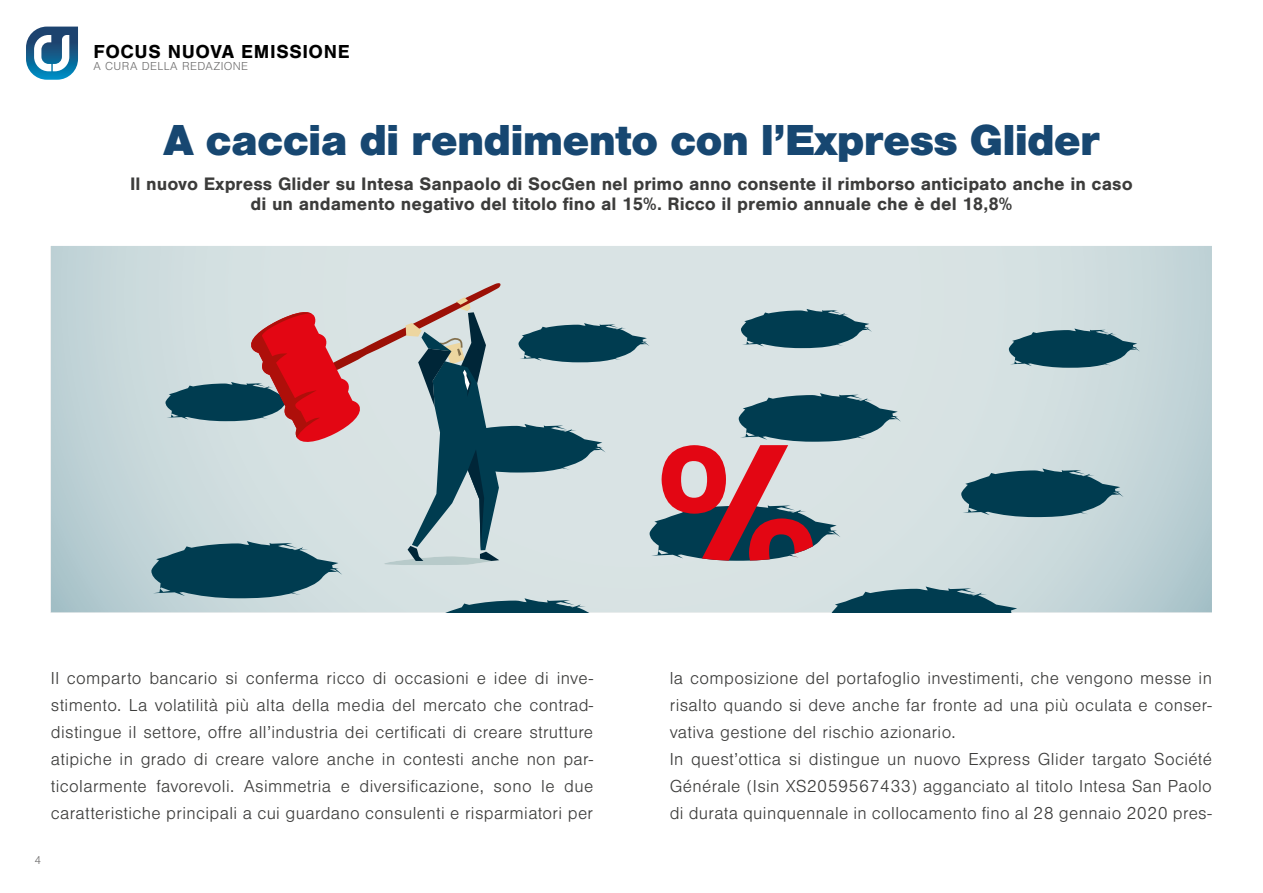
<style>
.page{position:relative;width:1263px;height:893px;background:#fff}
.page>*{position:absolute;margin:0;border:0;box-sizing:border-box;transform-origin:0 0}
.t1{font:900 45px "Nimbus San";letter-spacing:-.02em;color:#174771}
.t2{font:700 19.5px "Nimbus San";letter-spacing:.03em;color:#000}
.t3{font:700 18.75px/19.5px "Nimbus San";color:#3c3c3b;text-align:center}
.t4{font:300 18px/27px "Nimbus San";letter-spacing:.02em;color:#3c3c3b;text-align:justify}
.t5{font:300 12px "Nimbus San";letter-spacing:.03em;color:#706f6f}
</style>
<div class="page">
<svg style="left:26px;top:27px;width:52px;height:53px"></svg>
<svg style="left:51px;top:246px;width:1161px;height:366px;background:#c7d7da"></svg>
<svg style="left:151px;top:281px;width:989px;height:331px;background:#b0b8bd"></svg>
<p class="t2" style="left:94px;top:41px;width:258px">FOCUS NUOVA EMISSIONE</p>
<p class="t5" style="left:94px;top:60px;width:156px">A CURA DELLA REDAZIONE</p>
<h1 class="t1" style="left:163px;top:115px;width:938px">A caccia di rendimento con l’Express Glider</h1>
<p class="t3" style="left:130px;top:174px;width:1004px">Il nuovo Express Glider su Intesa Sanpaolo di SocGen nel primo anno consente il rimborso anticipato anche in caso di un andamento negativo del titolo fino al 15%. Ricco il premio annuale che è del 18,8%</p>
<p class="t4" style="left:51px;top:665px;width:544px">Il comparto bancario si conferma ricco di occasioni e idee di inve&shy;stimento. La volatilità più alta della media del mercato che contrad&shy;distingue il settore, offre all’industria dei certificati di creare strutture atipiche in grado di creare valore anche in contesti anche non par&shy;ticolarmente favorevoli. Asimmetria e diversificazione, sono le due caratteristiche principali a cui guardano consulenti e risparmiatori per</p>
<p class="t4" style="left:670px;top:665px;width:544px;text-align:left">la composizione del portafoglio investimenti, che vengono messe in risalto quando si deve anche far fronte ad una più oculata e conser&shy;vativa gestione del rischio azionario.<br>In quest’ottica si distingue un nuovo Express Glider targato Société Générale (Isin XS2059567433) agganciato al titolo Intesa San Paolo di durata quinquennale in collocamento fino al 28 gennaio 2020 pres-</p>
<p class="t5" style="left:34px;top:854px;width:8px">4</p>
</div>
